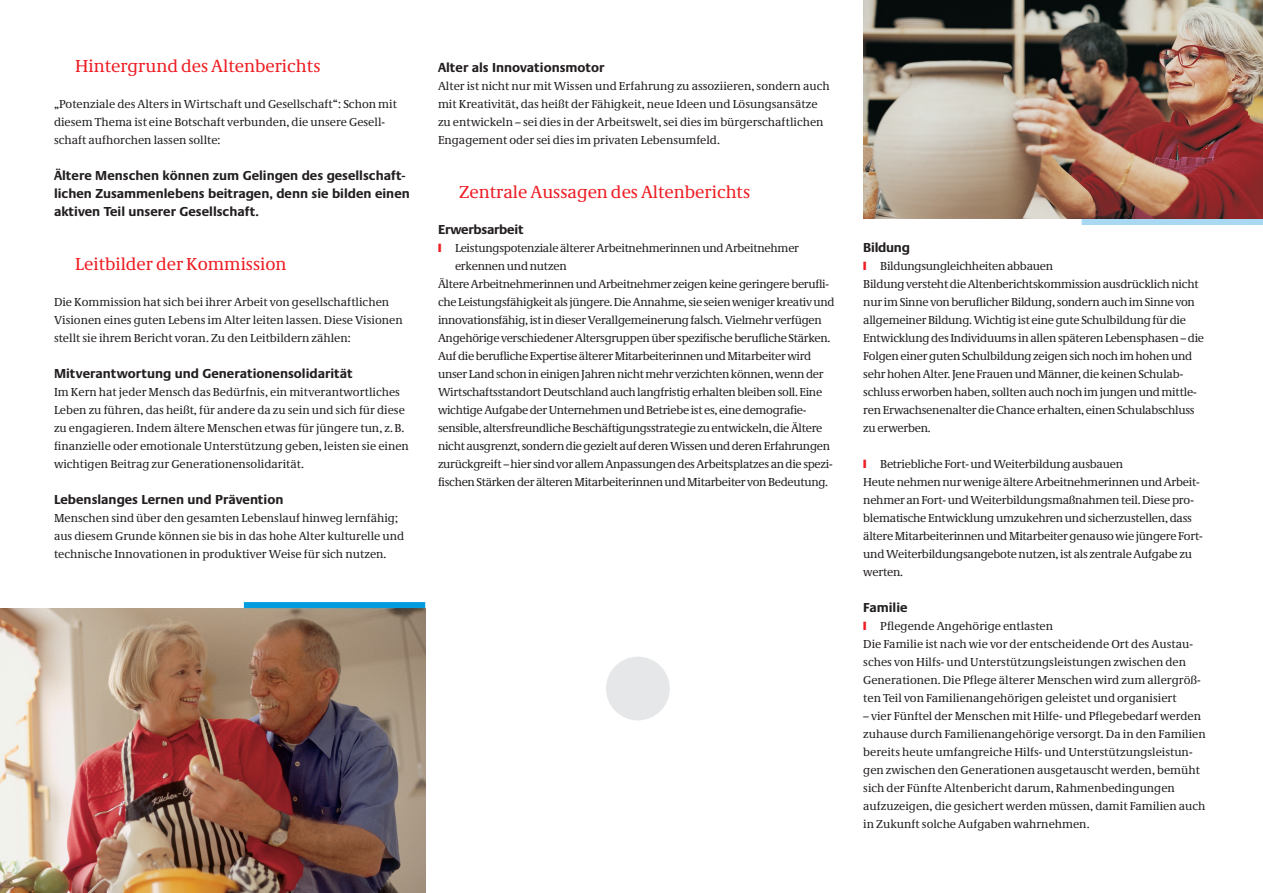
<style>
.page{position:relative;width:1263px;height:893px;background:#fff}
.page>*{position:absolute;margin:0;border:0;box-sizing:border-box;transform-origin:0 0}
.t1{font:18px "Neue Demos";color:#ee1d23}
.t2{font:700 13.5px/18px "Neue Praxis";color:#231f20}
.t3{font:700 13.5px "Neue Praxis";letter-spacing:-.02em;color:#231f20}
.t4{font:12px/18px "Neue Demos";letter-spacing:-.02em;color:#231f20}
.t5{font:12px/18px "Neue Demos";color:#231f20}
.s1{color:#ee1d23}
</style>
<div class="page">
<img style="left:0;top:608px;width:425px;height:285px">
<img style="left:863px;top:0;width:400px;height:219px">
<div style="left:606px;top:657px;width:64px;height:63px;background:#e6e7e9;border-radius:50%"></div>
<div style="left:244px;top:602px;width:181px;height:6px;background:#009cdd"></div>
<div style="left:1081px;top:219px;width:182px;height:6px;background:#a9d8f3"></div>
<h1 class="t1" style="left:75px;top:55px;width:247px">Hintergrund des Altenberichts</h1>
<p class="t5" style="left:54px;top:95px;width:344px">„Potenziale des Alters in Wirtschaft und Gesellschaft“: Schon mit diesem Thema ist eine Botschaft verbunden, die unsere Gesell&shy;schaft aufhorchen lassen sollte:</p>
<p class="t2" style="left:54px;top:166px;width:357px">Ältere Menschen können zum Gelingen des gesellschaft&shy;lichen Zusammenlebens beitragen, denn sie bilden einen aktiven Teil unserer Gesellschaft.</p>
<h1 class="t1" style="left:75px;top:253px;width:213px">Leitbilder der Kommission</h1>
<p class="t5" style="left:54px;top:293px;width:350px">Die Kommission hat sich bei ihrer Arbeit von gesellschaftlichen<br>Visionen eines guten Lebens im Alter leiten lassen. Diese Visionen stellt sie ihrem Bericht voran. Zu den Leitbildern zählen:</p>
<p class="t2" style="left:54px;top:364px;width:300px">Mitverantwortung und Generationensolidarität</p>
<p class="t5" style="left:54px;top:383px;width:356px">Im Kern hat jeder Mensch das Bedürfnis, ein mitverantwortliches Leben zu führen, das heißt, für andere da zu sein und sich für diese zu engagieren. Indem ältere Menschen etwas für jüngere tun, z. B. finanzielle oder emotionale Unterstützung geben, leisten sie einen wichtigen Beitrag zur Generationensolidarität.</p>
<p class="t2" style="left:54px;top:490px;width:231px">Lebenslanges Lernen und Prävention</p>
<p class="t5" style="left:54px;top:509px;width:352px">Menschen sind über den gesamten Lebenslauf hinweg lernfähig; aus diesem Grunde können sie bis in das hohe Alter kulturelle und technische Innovationen in produktiver Weise für sich nutzen.</p>
<p class="t2" style="left:438px;top:58px;width:168px">Alter als Innovationsmotor</p>
<p class="t5" style="left:438px;top:77px;width:393px">Alter ist nicht nur mit Wissen und Erfahrung zu assoziieren, sondern auch mit Kreativität, das heißt der Fähigkeit, neue Ideen und Lösungsansätze zu entwickeln – sei dies in der Arbeitswelt, sei dies im bürgerschaftlichen Engagement oder sei dies im privaten Lebensumfeld.</p>
<h1 class="t1" style="left:459px;top:181px;width:293px">Zentrale Aussagen des Altenberichts</h1>
<p class="t3" style="left:438px;top:221px;width:87px">Erwerbsarbeit</p>
<p class="t4" style="left:438px;top:239px;width:363px"><span class="s1">❙</span> Leistungspotenziale älterer Arbeitnehmerinnen und Arbeitnehmer</p>
<p class="t4" style="left:455px;top:257px;width:113px">erkennen und nutzen</p>
<p class="t4" style="left:438px;top:275px;width:393px">Ältere Arbeitnehmerinnen und Arbeitnehmer zeigen keine geringere berufli-</p>
<p class="t4" style="left:438px;top:293px;width:398px">che Leistungsfähigkeit als jüngere. Die Annahme, sie seien weniger kreativ und</p>
<p class="t4" style="left:438px;top:311px;width:385px">innovationsfähig, ist in dieser Verallgemeinerung falsch. Vielmehr verfügen</p>
<p class="t4" style="left:438px;top:329px;width:394px">Angehörige verschiedener Altersgruppen über spezifische berufliche Stärken.</p>
<p class="t4" style="left:438px;top:347px;width:375px">Auf die berufliche Expertise älterer Mitarbeiterinnen und Mitarbeiter wird</p>
<p class="t4" style="left:438px;top:365px;width:387px">unser Land schon in einigen Jahren nicht mehr verzichten können, wenn der</p>
<p class="t4" style="left:438px;top:383px;width:386px">Wirtschaftsstandort Deutschland auch langfristig erhalten bleiben soll. Eine</p>
<p class="t4" style="left:438px;top:401px;width:370px">wichtige Aufgabe der Unternehmen und Betriebe ist es, eine demografie-</p>
<p class="t4" style="left:438px;top:419px;width:386px">sensible, altersfreundliche Beschäftigungsstrategie zu entwickeln, die Ältere</p>
<p class="t4" style="left:438px;top:437px;width:393px">nicht ausgrenzt, sondern die gezielt auf deren Wissen und deren Erfahrungen</p>
<p class="t4" style="left:438px;top:455px;width:396px">zurückgreift – hier sind vor allem Anpassungen des Arbeitsplatzes an die spezi-</p>
<p class="t4" style="left:438px;top:473px;width:392px">fischen Stärken der älteren Mitarbeiterinnen und Mitarbeiter von Bedeutung.</p>
<p class="t3" style="left:863px;top:239px;width:48px">Bildung</p>
<p class="t4" style="left:863px;top:257px;width:342px"><span class="s1">❙</span> Bildungsungleichheiten abbauen<br>Bildung versteht die Altenberichtskommission ausdrücklich nicht nur im Sinne von beruflicher Bildung, sondern auch im Sinne von allgemeiner Bildung. Wichtig ist eine gute Schulbildung für die Entwicklung des Individuums in allen späteren Lebensphasen – die Folgen einer guten Schulbildung zeigen sich noch im hohen und sehr hohen Alter. Jene Frauen und Männer, die keinen Schulab&shy;schluss erworben haben, sollten auch noch im jungen und mittle&shy;ren Erwachsenenalter die Chance erhalten, einen Schulabschluss zu erwerben.</p>
<p class="t4" style="left:863px;top:455px;width:341px"><span class="s1">❙</span> Betriebliche Fort- und Weiterbildung ausbauen<br>Heute nehmen nur wenige ältere Arbeitnehmerinnen und Arbeit&shy;nehmer an Fort- und Weiterbildungsmaßnahmen teil. Diese pro&shy;blematische Entwicklung umzukehren und sicherzustellen, dass ältere Mitarbeiterinnen und Mitarbeiter genauso wie jüngere Fort&shy;und Weiterbildungsangebote nutzen, ist als zentrale Aufgabe zu werten.</p>
<p class="t2" style="left:863px;top:598px;width:46px">Familie</p>
<p class="t5" style="left:863px;top:617px;width:339px"><span class="s1">❙</span> Pflegende Angehörige entlasten<br>Die Familie ist nach wie vor der entscheidende Ort des Austau&shy;sches von Hilfs- und Unterstützungsleistungen zwischen den Generationen. Die Pflege älterer Menschen wird zum allergröß&shy;ten Teil von Familienangehörigen geleistet und organisiert</p>
<p class="t5" style="left:863px;top:707px;width:344px">– vier Fünftel der Menschen mit Hilfe- und Pflegebedarf werden zuhause durch Familienangehörige versorgt. Da in den Familien bereits heute umfangreiche Hilfs- und Unterstützungsleistun&shy;gen zwischen den Generationen ausgetauscht werden, bemüht sich der Fünfte Altenbericht darum, Rahmenbedingungen aufzuzeigen, die gesichert werden müssen, damit Familien auch in Zukunft solche Aufgaben wahrnehmen.</p>
</div>
